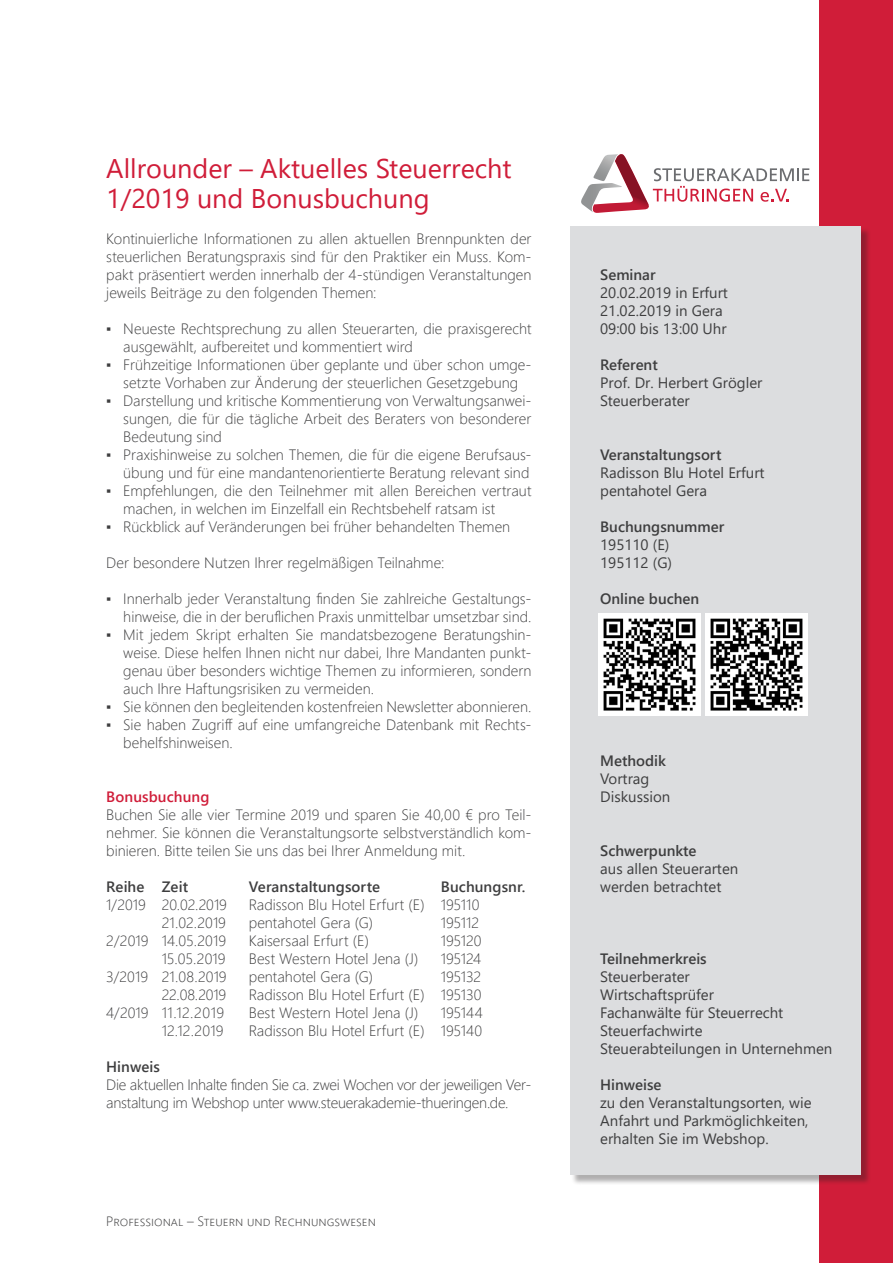
<style>
.page{position:relative;width:893px;height:1263px;background:#fff}
.page>*{position:absolute;margin:0;border:0;box-sizing:border-box;transform-origin:0 0}
.Überschrift-KT1{font:27px/30px "Segoe UI";color:#d01d39}
.Fließtext{font:300 15px/18px "Segoe UI";color:#3e3e3f;text-align:justify}
.Fließtext2-Block{font:15px "Segoe UI";color:#3e3e3f}
.Fließtext-2{font:300 15px/18px "Segoe UI";letter-spacing:-.02em;color:#3e3e3f}
.Block-Überschriften{font:600 15px "Segoe UI";color:#3e3e3f}
.Fließtext_fett{font:600 15px "Segoe UI";letter-spacing:.005em;color:#3e3e3f}
.Fließtext-3{font:300 15px "Segoe UI";letter-spacing:.02em;color:#3e3e3f}
.Fließtext_fett-2{font:600 15px "Segoe UI";letter-spacing:.005em;color:#d01d39}
.t1{font:300 13.5px "Segoe UI";color:#3e3e3f}
</style>
<div class="page">
<div style="left:820px;top:0;width:73px;height:1263px;background:#d01d39"></div>
<div style="left:571px;top:227px;width:300px;height:958px;background:#231f20;opacity:.36"></div>
<div style="left:570px;top:226px;width:291px;height:949px;background:#dcdddf"></div>
<svg style="left:581px;top:154px;width:228px;height:59px"></svg>
<img style="left:598px;top:613px;width:103px;height:103px">
<img style="left:706px;top:613px;width:102px;height:103px">
<p class="Überschrift-KT1" style="left:106px;top:151px;width:407px">Allrounder – Aktuelles Steuerrecht<br>1/2019 und Bonusbuchung</p>
<p class="Fließtext" style="left:106px;top:228px;width:427px">Kontinuierliche Informationen zu allen aktuellen Brennpunkten der steuerlichen Beratungspraxis sind für den Praktiker ein Muss. Kom&shy;pakt präsentiert werden innerhalb der 4-stündigen Veranstaltungen jeweils Beiträge zu den folgenden Themen:</p>
<p class="Fließtext" style="left:123px;top:318px;width:410px;text-indent:-17px">▪ Neueste Rechtsprechung zu allen Steuerarten, die praxisgerecht ausgewählt, aufbereitet und kommentiert wird</p>
<p class="Fließtext" style="left:106px;top:354px;width:427px;text-align:center">▪ Frühzeitige Informationen über geplante und über schon umge&shy;setzte Vorhaben zur Änderung der steuerlichen Gesetzgebung</p>
<p class="Fließtext" style="left:123px;top:390px;width:410px;text-indent:-17px">▪ Darstellung und kritische Kommentierung von Verwaltungsanwei&shy;sungen, die für die tägliche Arbeit des Beraters von besonderer Bedeutung sind</p>
<p class="Fließtext" style="left:106px;top:444px;width:427px;text-align:right">▪ Praxishinweise zu solchen Themen, die für die eigene Berufsaus&shy;übung und für eine mandantenorientierte Beratung relevant sind</p>
<p class="Fließtext" style="left:123px;top:480px;width:410px;text-indent:-17px">▪ Empfehlungen, die den Teilnehmer mit allen Bereichen vertraut machen, in welchen im Einzelfall ein Rechtsbehelf ratsam ist</p>
<p class="Fließtext" style="left:106px;top:516px;width:405px">▪ Rückblick auf Veränderungen bei früher behandelten Themen</p>
<p class="Fließtext" style="left:106px;top:552px;width:340px">Der besondere Nutzen Ihrer regelmäßigen Teilnahme:</p>
<p class="Fließtext" style="left:106px;top:588px;width:427px;text-align:right">▪ Innerhalb jeder Veranstaltung finden Sie zahlreiche Gestaltungs&shy;hinweise, die in der beruflichen Praxis unmittelbar umsetzbar sind.</p>
<p class="Fließtext" style="left:123px;top:624px;width:410px;text-indent:-17px">▪ Mit jedem Skript erhalten Sie mandatsbezogene Beratungshin&shy;weise. Diese helfen Ihnen nicht nur dabei, Ihre Mandanten punkt&shy;genau über besonders wichtige Themen zu informieren, sondern auch Ihre Haftungsrisiken zu vermeiden.</p>
<p class="Fließtext" style="left:106px;top:696px;width:427px">▪ Sie können den begleitenden kostenfreien Newsletter abonnieren.</p>
<p class="Fließtext" style="left:123px;top:714px;width:410px;text-indent:-17px">▪ Sie haben Zugriff auf eine umfangreiche Datenbank mit Rechts&shy;behelfshinweisen.</p>
<p class="Fließtext_fett-2" style="left:106px;top:782px;width:105px">Bonusbuchung</p>
<p class="Fließtext" style="left:106px;top:804px;width:427px">Buchen Sie alle vier Termine 2019 und sparen Sie 40,00 € pro Teil&shy;nehmer. Sie können die Veranstaltungsorte selbstverständlich kom&shy;binieren. Bitte teilen Sie uns das bei Ihrer Anmeldung mit.</p>
<p class="Fließtext_fett" style="left:106px;top:872px;width:83px">Reihe Zeit</p>
<p class="Fließtext_fett" style="left:249px;top:872px;width:133px">Veranstaltungsorte</p>
<p class="Fließtext_fett" style="left:441px;top:872px;width:86px">Buchungsnr.</p>
<p class="Fließtext" style="left:106px;top:894px;width:122px">1/2019 20.02.2019</p>
<p class="Fließtext" style="left:249px;top:894px;width:232px">Radisson Blu Hotel Erfurt (E) 195110</p>
<p class="Fließtext" style="left:162px;top:912px;width:66px">21.02.2019</p>
<p class="Fließtext" style="left:249px;top:912px;width:126px">pentahotel Gera (G)</p>
<p class="Fließtext" style="left:441px;top:912px;width:40px">195112</p>
<p class="Fließtext" style="left:106px;top:930px;width:121px">2/2019 14.05.2019</p>
<p class="Fließtext" style="left:249px;top:930px;width:122px">Kaisersaal Erfurt (E)</p>
<p class="Fließtext" style="left:441px;top:930px;width:42px">195120</p>
<p class="Fließtext" style="left:162px;top:948px;width:65px">15.05.2019</p>
<p class="Fließtext" style="left:249px;top:948px;width:171px">Best Western Hotel Jena (J)</p>
<p class="Fließtext" style="left:441px;top:948px;width:42px">195124</p>
<p class="Fließtext" style="left:106px;top:966px;width:122px">3/2019 21.08.2019</p>
<p class="Fließtext" style="left:249px;top:966px;width:126px">pentahotel Gera (G)</p>
<p class="Fließtext" style="left:441px;top:966px;width:42px">195132</p>
<p class="Fließtext" style="left:162px;top:984px;width:66px">22.08.2019</p>
<p class="Fließtext" style="left:249px;top:984px;width:234px">Radisson Blu Hotel Erfurt (E) 195130</p>
<p class="Fließtext-3" style="left:106px;top:998px;width:119px">4/2019 11.12.2019</p>
<p class="Fließtext" style="left:249px;top:1002px;width:171px">Best Western Hotel Jena (J)</p>
<p class="Fließtext" style="left:441px;top:1002px;width:43px">195144</p>
<p class="Fließtext" style="left:162px;top:1020px;width:63px">12.12.2019</p>
<p class="Fließtext" style="left:249px;top:1020px;width:235px">Radisson Blu Hotel Erfurt (E) 195140</p>
<p class="Fließtext_fett" style="left:106px;top:1052px;width:55px">Hinweis</p>
<p class="Fließtext-2" style="left:106px;top:1074px;width:427px">Die aktuellen Inhalte finden Sie ca. zwei Wochen vor der jeweiligen Ver&shy;anstaltung im Webshop unter www.steuerakademie-thueringen.de.</p>
<p class="t1" style="left:106px;top:1208px;width:271px">Professional – Steuern und Rechnungswesen</p>
<p class="Block-Überschriften" style="left:600px;top:260px;width:57px">Seminar</p>
<p class="Fließtext2-Block" style="left:600px;top:278px;width:129px">20.02.2019 in Erfurt</p>
<p class="Fließtext2-Block" style="left:600px;top:296px;width:124px">21.02.2019 in Gera</p>
<p class="Fließtext2-Block" style="left:600px;top:314px;width:128px">09:00 bis 13:00 Uhr</p>
<p class="Block-Überschriften" style="left:600px;top:350px;width:59px">Referent</p>
<p class="Fließtext2-Block" style="left:600px;top:368px;width:164px">Prof. Dr. Herbert Grögler</p>
<p class="Fließtext2-Block" style="left:600px;top:386px;width:91px">Steuerberater</p>
<p class="Block-Überschriften" style="left:600px;top:440px;width:123px">Veranstaltungsort</p>
<p class="Fließtext2-Block" style="left:600px;top:458px;width:166px">Radisson Blu Hotel Erfurt</p>
<p class="Fließtext2-Block" style="left:600px;top:476px;width:108px">pentahotel Gera</p>
<p class="Block-Überschriften" style="left:600px;top:512px;width:126px">Buchungsnummer</p>
<p class="Fließtext2-Block" style="left:600px;top:530px;width:71px">195110 (E)</p>
<p class="Fließtext2-Block" style="left:600px;top:548px;width:73px">195112 (G)</p>
<p class="Block-Überschriften" style="left:600px;top:584px;width:101px">Online buchen</p>
<p class="Block-Überschriften" style="left:600px;top:746px;width:67px">Methodik</p>
<p class="Fließtext2-Block" style="left:600px;top:764px;width:51px">Vortrag</p>
<p class="Fließtext2-Block" style="left:600px;top:782px;width:72px">Diskussion</p>
<p class="Block-Überschriften" style="left:600px;top:836px;width:98px">Schwerpunkte</p>
<p class="Fließtext2-Block" style="left:600px;top:854px;width:140px">aus allen Steuerarten</p>
<p class="Fließtext2-Block" style="left:600px;top:872px;width:123px">werden betrachtet</p>
<p class="Block-Überschriften" style="left:600px;top:944px;width:108px">Teilnehmerkreis</p>
<p class="Fließtext2-Block" style="left:600px;top:962px;width:91px">Steuerberater</p>
<p class="Fließtext2-Block" style="left:600px;top:980px;width:115px">Wirtschaftsprüfer</p>
<p class="Fließtext2-Block" style="left:600px;top:998px;width:185px">Fachanwälte für Steuerrecht</p>
<p class="Fließtext2-Block" style="left:600px;top:1016px;width:104px">Steuerfachwirte</p>
<p class="Fließtext2-Block" style="left:600px;top:1034px;width:234px">Steuerabteilungen in Unternehmen</p>
<p class="Block-Überschriften" style="left:600px;top:1070px;width:63px">Hinweise</p>
<p class="Fließtext2-Block" style="left:600px;top:1088px;width:213px">zu den Veranstaltungsorten, wie</p>
<p class="Fließtext2-Block" style="left:600px;top:1106px;width:210px">Anfahrt und Parkmöglichkeiten,</p>
<p class="Fließtext2-Block" style="left:600px;top:1124px;width:170px">erhalten Sie im Webshop.</p>
</div>
